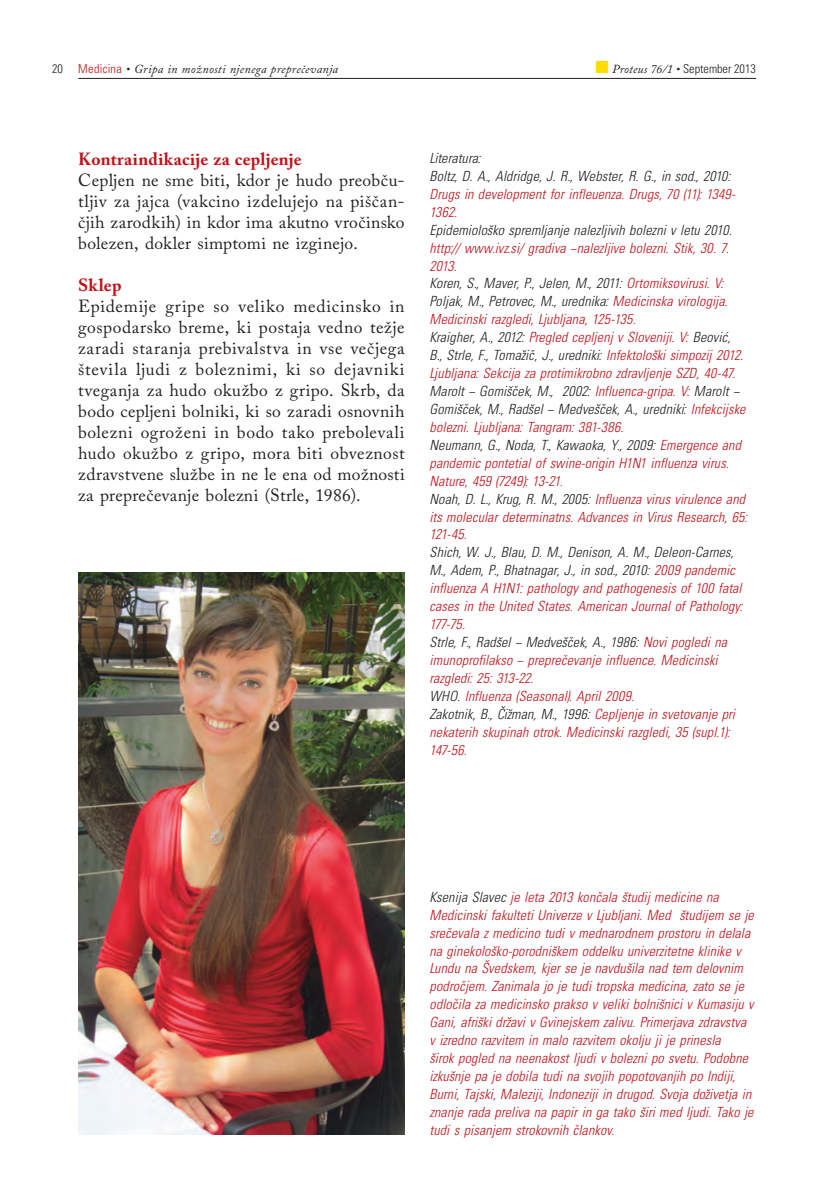
<style>
.page{position:relative;width:835px;height:1195px;background:#fff}
.page>*{position:absolute;margin:0;border:0;box-sizing:border-box;transform-origin:0 0}
.t1{font:17.5px/21px "Adobe Caslon Pro";letter-spacing:.015em;color:#231f20;text-align:justify}
.t2{font:700 17.5px "Adobe Caslon Pro";letter-spacing:.015em;color:#c2121a}
.t3{font:italic 300 condensed 14px/17.8px "Univers";letter-spacing:.01em;color:#c2121a}
.t4{font:italic 300 condensed 14px/17.8px "Univers";letter-spacing:.01em;color:#231f20}
.t5{font:italic 12.25px "Adobe Caslon Pro";letter-spacing:.025em;color:#231f20}
.t6{font:300 condensed 12.25px "Univers";color:#231f20}
.s1{font-family:"Univers";font-weight:300;font-style:normal;font-stretch:condensed}
.s2{font-family:"Univers";font-weight:300;font-style:normal;font-stretch:condensed;color:#c2121a}
.s3{color:#ffdc01}
.s4{font-family:"Adobe Caslon Pro";font-weight:400;font-style:italic;font-stretch:normal}
.s5{color:#231f20}
</style>
<div class="page">
<hr style="left:78px;top:78px;width:677px;height:1px;background:#231f20">
<img style="left:78px;top:572px;width:326px;height:562px">
<p class="t5" style="left:52px;top:62px;width:287px"><span class="s1">20</span> <span class="s2">Medicina</span> • Gripa in možnosti njenega preprečevanja</p>
<p class="t6" style="left:595px;top:62px;width:162px"><span class="s3">■</span> <span class="s4">Proteus 76/1 •</span> September 2013</p>
<p class="t2" style="left:78px;top:148px;width:225px">Kontraindikacije za cepljenje</p>
<p class="t1" style="left:78px;top:169px;width:328px">Cepljen ne sme biti, kdor je hudo preobču&shy;tljiv za jajca (vakcino izdelujejo na piščan&shy;čjih zarodkih) in kdor ima akutno vročinsko bolezen, dokler simptomi ne izginejo.</p>
<p class="t2" style="left:78px;top:274px;width:45px">Sklep</p>
<p class="t1" style="left:78px;top:295px;width:328px">Epidemije gripe so veliko medicinsko in gospodarsko breme, ki postaja vedno težje zaradi staranja prebivalstva in vse večjega števila ljudi z boleznimi, ki so dejavniki tveganja za hudo okužbo z gripo. Skrb, da bodo cepljeni bolniki, ki so zaradi osnovnih bolezni ogroženi in bodo tako prebolevali hudo okužbo z gripo, mora biti obveznost zdravstvene službe in ne le ena od možnosti za preprečevanje bolezni (Strle, 1986).</p>
<p class="t4" style="left:429px;top:149px;width:302px">Literatura:<br>Boltz, D. A., Aldridge, J. R., Webster, R. G., in sod., 2010:</p>
<p class="t3" style="left:429px;top:185px;width:307px">Drugs in development for infleuenza. Drugs, 70 (11): 1349-<br>1362.</p>
<p class="t4" style="left:429px;top:220px;width:304px">Epidemiološko spremljanje nalezljivih bolezni v letu 2010.</p>
<p class="t3" style="left:429px;top:238px;width:319px">http:// www.ivz.si/ gradiva −nalezljive bolezni. Stik, 30. 7.<br>2013.<br><span class="s5">Koren, S., Maver, P., Jelen, M., 2011:</span> Ortomiksovirusi. V:<br><span class="s5">Poljak, M., Petrovec, M., urednika:</span> Medicinska virologija.<br>Medicinski razgledi, Ljubljana, 125-135.<br><span class="s5">Kraigher, A., 2012:</span> Pregled cepljenj v Sloveniji. V: <span class="s5">BeoviÊ,<br>B., Strle, F., TomažiË, J., uredniki:</span> Infektološki simpozij 2012.<br>Ljubljana: Sekcija za protimikrobno zdravljenje SZD, 40-47.<br><span class="s5">Marolt − GomišËek, M., 2002:</span> Influenca-gripa. V: <span class="s5">Marolt − GomišËek, M., Radšel − MedvešËek, A., uredniki:</span> Infekcijske bolezni. Ljubljana: Tangram: 381-386.<br><span class="s5">Neumann, G., Noda, T., Kawaoka, Y., 2009:</span> Emergence and pandemic pontetial of swine-origin H1N1 influenza virus.<br>Nature, 459 (7249): 13-21.<br><span class="s5">Noah, D. L., Krug, R. M., 2005:</span> Influenza virus virulence and its molecular determinatns. Advances in Virus Research, 65:<br>121-45.</p>
<p class="t3" style="left:429px;top:543px;width:314px"><span class="s5">Shich, W. J., Blau, D. M., Denison, A. M., Deleon-Carnes, M., Adem, P., Bhatnagar, J., in sod., 2010:</span> 2009 pandemic influenza A H1N1: pathology and pathogenesis of 100 fatal cases in the United States. American Journal of Pathology:<br>177-75.<br><span class="s5">Strle, F., Radšel − MedvešËek, A., 1986:</span> Novi pogledi na imunoprofilakso − prepreËevanje influence. Medicinski razgledi: 25: 313-22.<br><span class="s5">WHO.</span> Influenza (Seasonal). April 2009.<br><span class="s5">Zakotnik, B., »ižman, M., 1996:</span> Cepljenje in svetovanje pri nekaterih skupinah otrok. Medicinski razgledi, 35 (supl.1):<br>147-56.</p>
<p class="t3" style="left:429px;top:887px;width:326px"><span class="s5">Ksenija Slavec</span> je leta 2013 konËala študij medicine na Medicinski fakulteti Univerze v Ljubljani. Med študijem se je sreËevala z medicino tudi v mednarodnem prostoru in delala na ginekološko-porodniškem oddelku univerzitetne klinike v Lundu na ©vedskem, kjer se je navdušila nad tem delovnim podroËjem. Zanimala jo je tudi tropska medicina, zato se je odloËila za medicinsko prakso v veliki bolnišnici v Kumasiju v Gani, afriški državi v Gvinejskem zalivu. Primerjava zdravstva v izredno razvitem in malo razvitem okolju ji je prinesla<br>širok pogled na neenakost ljudi v bolezni po svetu. Podobne izkušnje pa je dobila tudi na svojih popotovanjih po Indiji, Burni, Tajski, Maleziji, Indoneziji in drugod. Svoja doživetja in znanje rada preliva na papir in ga tako širi med ljudi. Tako je tudi s pisanjem strokovnih Ëlankov.</p>
</div>
